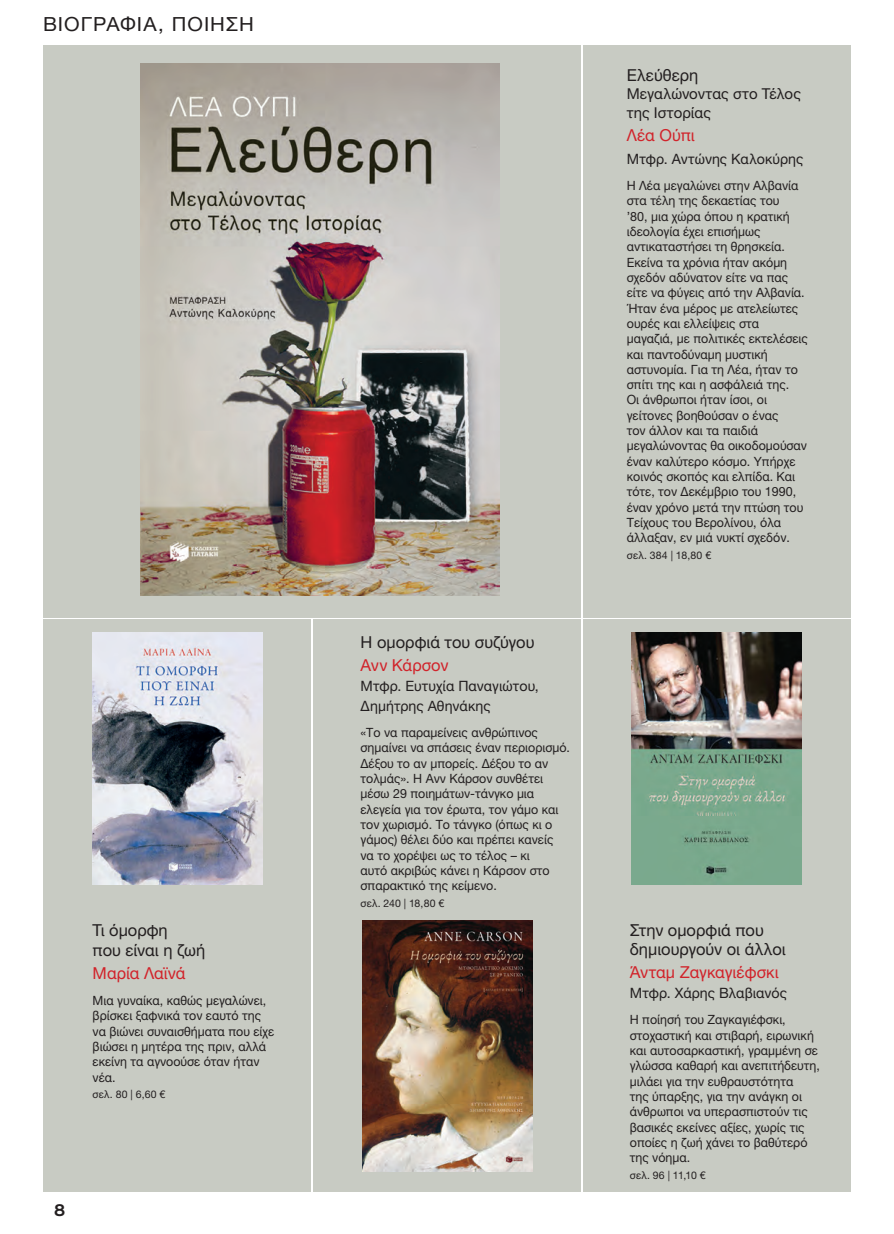
<style>
.page{position:relative;width:894px;height:1234px;background:#fff}
.page>*{position:absolute;margin:0;border:0;box-sizing:border-box;transform-origin:0 0}
.t1{font:19.5px "Helvetica Neue";color:#231f20;scale:1.05 1}
.t2{font:700 18px "PF Highway Gothic";color:#231f20}
.t3{font:16.5px/19.8px "Helvetica Neue";color:#231f20}
.t4{font:16.5px "Helvetica Neue";color:#d1232a}
.t5{font:15px/19.8px "Helvetica Neue";letter-spacing:.005em;color:#231f20}
.t6{font:14.25px/19.8px "Helvetica Neue";letter-spacing:.005em;color:#231f20}
.t7{font:12.75px/15.3px "Helvetica Neue";color:#231f20}
.t8{font:10.5px "Helvetica Neue";letter-spacing:.02em;color:#231f20}
</style>
<div class="page">
<div style="left:583px;top:619px;width:268px;height:572px;background:#c8cbc3"></div>
<div style="left:43px;top:619px;width:268px;height:572px;background:#c8cbc3"></div>
<div style="left:313px;top:619px;width:268px;height:572px;background:#c8cbc3"></div>
<div style="left:583px;top:45px;width:268px;height:572px;background:#c8cbc3"></div>
<div style="left:43px;top:45px;width:538px;height:572px;background:#c8cbc3"></div>
<img style="left:362px;top:920px;width:170px;height:251px">
<img style="left:93px;top:632px;width:170px;height:252px">
<img style="left:631px;top:632px;width:170px;height:252px">
<img style="left:141px;top:64px;width:358px;height:531px">
<h1 class="t1" style="left:43px;top:10px;width:13px">βιογραφία</h1>
<h1 class="t1" style="left:158px;top:10px;width:16px">, ποιηση</h1>
<p class="t3" style="left:93px;top:921px;width:114px">Τι όμορφη<br>που είναι η ζωή</p>
<p class="t4" style="left:93px;top:961px;width:94px">Μαρία Λαϊνά</p>
<p class="t7" style="left:93px;top:993px;width:183px">Μια γυναίκα, καθώς μεγαλώνει, βρίσκει ξαφνικά τον εαυτό της να βιώνει συναισθήματα που είχε βιώσει η μητέρα της πριν, αλλά εκείνη τα αγνοούσε όταν ήταν νέα.</p>
<p class="t8" style="left:93px;top:1087px;width:74px">σελ. 80 | 6,60 €</p>
<h2 class="t2" style="left:54px;top:1200px;width:13px">8</h2>
<p class="t3" style="left:361px;top:633px;width:175px">Η ομορφιά του συζύγου</p>
<p class="t4" style="left:361px;top:653px;width:89px">Aνν Κάρσον</p>
<p class="t6" style="left:361px;top:677px;width:180px">Μτφρ. Ευτυχία Παναγιώτου,<br>Δημήτρης Αθηνάκης</p>
<p class="t7" style="left:361px;top:725px;width:211px">«Το να παραμείνεις ανθρώπινος σημαίνει να σπάσεις έναν περιορισμό.<br>Δέξου το αν μπορείς. Δέξου το αν τολμάς». H Ανν Κάρσον συνθέτει μέσω 29 ποιημάτων-τάνγκο μια ελεγεία για τον έρωτα, τον γάμο και τον χωρισμό. Το τάνγκο (όπως κι ο γάμος) θέλει δύο και πρέπει κανείς<br>να το χορέψει ως το τέλος – κι<br>αυτό ακριβώς κάνει η Κάρσον στο σπαρακτικό της κείμενο.</p>
<p class="t8" style="left:361px;top:895px;width:85px">σελ. 240 | 18,80 €</p>
<p class="t3" style="left:627px;top:66px;width:73px">Ελεύθερη</p>
<p class="t5" style="left:627px;top:84px;width:176px">Μεγαλώνοντας στο Τέλος της Ιστορίας</p>
<p class="t4" style="left:627px;top:123px;width:69px">Λέα Ούπι</p>
<p class="t6" style="left:627px;top:150px;width:178px">Μτφρ. Αντώνης Καλοκύρης</p>
<p class="t7" style="left:627px;top:179px;width:183px">Η Λέα μεγαλώνει στην Αλβανία στα τέλη της δεκαετίας του<br>’80, μια χώρα όπου η κρατική ιδεολογία έχει επισήμως αντικαταστήσει τη θρησκεία.<br>Εκείνα τα χρόνια ήταν ακόμη σχεδόν αδύνατον είτε να πας είτε να φύγεις από την Αλβανία.<br>Ήταν ένα μέρος με ατελείωτες ουρές και ελλείψεις στα μαγαζιά, με πολιτικές εκτελέσεις και παντοδύναμη μυστική αστυνομία. Για τη Λέα, ήταν το σπίτι της και η ασφάλειά της.<br>Οι άνθρωποι ήταν ίσοι, οι γείτονες βοηθούσαν ο ένας<br>τον άλλον και τα παιδιά μεγαλώνοντας θα οικοδομούσαν έναν καλύτερο κόσμο. Υπήρχε κοινός σκοπός και ελπίδα. Και τότε, τον Δεκέμβριο του 1990, έναν χρόνο μετά την πτώση του<br>Τείχους του Βερολίνου, όλα άλλαξαν, εν μιά νυκτί σχεδόν.</p>
<p class="t8" style="left:627px;top:547px;width:86px">σελ. 384 | 18,80 €</p>
<p class="t3" style="left:630px;top:920px;width:157px">Στην ομορφιά που δημιουργούν οι άλλοι</p>
<p class="t4" style="left:630px;top:960px;width:150px">Άνταμ Ζαγκαγιέφσκι</p>
<p class="t6" style="left:630px;top:984px;width:159px">Μτφρ. Χάρης Βλαβιανός</p>
<p class="t7" style="left:630px;top:1012px;width:192px">Η ποίησή του Ζαγκαγιέφσκι, στοχαστική και στιβαρή, ειρωνική και αυτοσαρκαστική, γραμμένη σε γλώσσα καθαρή και ανεπιτήδευτη, μιλάει για την ευθραυστότητα<br>της ύπαρξης, για την ανάγκη οι άνθρωποι να υπερασπιστούν τις βασικές εκείνες αξίες, χωρίς τις οποίες η ζωή χάνει το βαθύτερό της νόημα.</p>
<p class="t8" style="left:630px;top:1167px;width:77px">σελ. 96 | 11,10 €</p>
</div>
